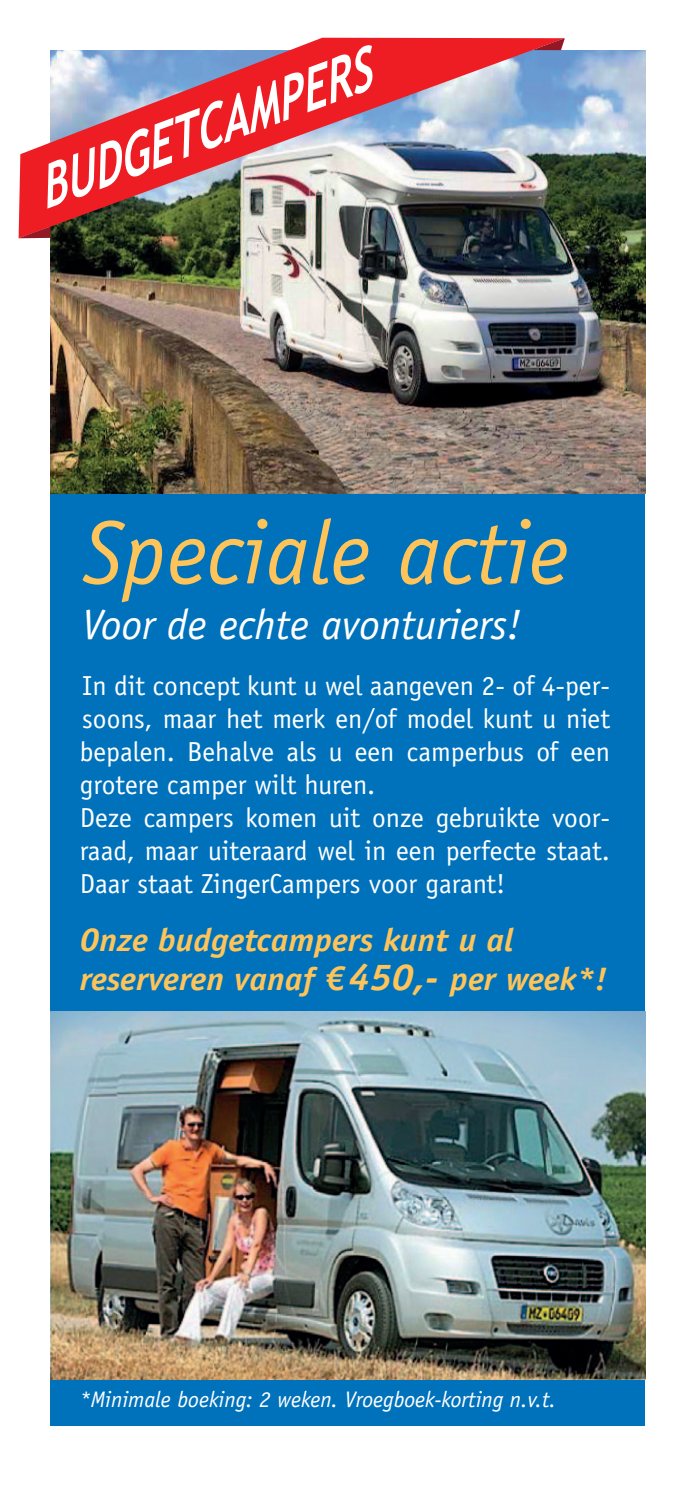
<style>
.page{position:relative;width:695px;height:1489px;background:#fff}
.page>*{position:absolute;margin:0;border:0;box-sizing:border-box;transform-origin:0 0}
.t1{font:italic 90px "Officina Sans";color:#fec459}
.t2{font:italic 700 58.25px "Trebuchet MS";color:#fff;scale:.75 1}
.t3{font:italic 42.5px "Officina Sans";color:#fff}
.t4{font:italic 700 32.5px/39px "Officina Sans";color:#fec459;scale:1.05 1}
.t5{font:27.5px/33px "Officina Sans";color:#fff;text-align:justify}
.t6{font:italic 22.5px "Officina Sans";color:#fff}
.s1{font-family:"Trebuchet"}
.s2{font-size:37.5px}
</style>
<div class="page">
<div style="left:50px;top:50px;width:595px;height:1375px;background:#0072bc"></div>
<img style="left:50px;top:50px;width:595px;height:443px">
<img style="left:50px;top:1011px;width:595px;height:367px">
<img style="left:19px;top:38px;width:545px;height:200px">
<svg style="left:18px;top:226px;width:32px;height:12px"></svg>
<svg style="left:532px;top:38px;width:32px;height:12px"></svg>
<p class="t2" style="left:25px;top:155px;width:469px;rotate:-20deg">BUDGETCAMPERS</p>
<p class="t1" style="left:82px;top:500px;width:488px">Speciale actie</p>
<p class="t3" style="left:82px;top:600px;width:440px">Voor de echte avonturiers!</p>
<p class="t5" style="left:80px;top:669px;width:532px">In dit concept kunt u wel aangeven 2- of 4-per&shy;soons, maar het merk en/of model kunt u niet bepalen. Behalve als u een camperbus of een grotere camper wilt huren.</p>
<p class="t5" style="left:80px;top:801px;width:532px">Deze campers komen uit onze gebruikte voor&shy;raad, maar uiteraard wel in een perfecte staat.<br>Daar staat ZingerCampers voor garant!</p>
<p class="t4" style="left:80px;top:919px;width:503px">Onze budgetcampers kunt u al reserveren vanaf <span class="s1">€</span><span class="s2">450,-</span> per week*!</p>
<p class="t6" style="left:79px;top:1386px;width:478px">*Minimale boeking: 2 weken. Vroegboek-korting n.v.t.</p>
</div>
